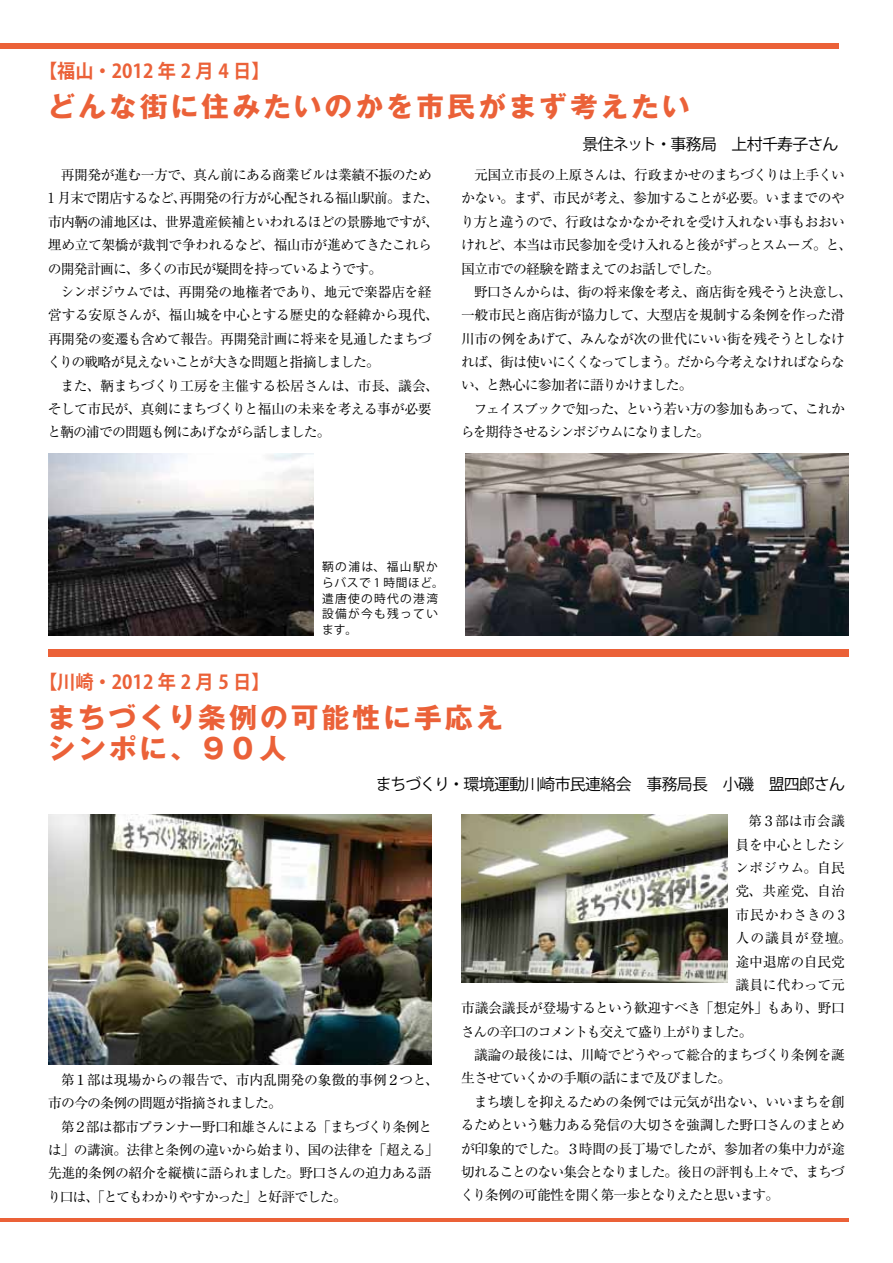
<style>
.page{position:relative;width:893px;height:1263px;background:#fff}
.page>*{position:absolute;margin:0;border:0;box-sizing:border-box;transform-origin:0 0}
.t1{font:700 27.6px/30.8px "Gothic MB101 Pro";letter-spacing:.11em;color:#eb6138}
.t2{font:700 19.2px "Koz Go Pr 6 N";color:#eb6138;scale:.95 1}
.t3{font:15.9px "Koz Go Pr 6 N";letter-spacing:-.05em;color:#000}
.t4{font:13.8px/23.4px "Ryumin Pro";letter-spacing:-.05em;color:#000}
.t5{font:13.8px/23.4px "Ryumin Pro";letter-spacing:-.085em;color:#000}
.t6{font:13.8px "Ryumin Pro";letter-spacing:-.075em;color:#000}
.t7{font:13.8px "Ryumin Pro";letter-spacing:-.025em;color:#000}
.t8{font:13.8px "Ryumin Pro";letter-spacing:-.01em;color:#000}
.t9{font:13.8px "Ryumin Pro";letter-spacing:.035em;color:#000}
.t10{font:13.8px "Ryumin Pro";letter-spacing:.08em;color:#000}
.t11{font:13.8px "Ryumin Pro";letter-spacing:-.005em;color:#000}
.t12{font:13.8px "Ryumin Pro";letter-spacing:.005em;color:#000}
.t13{font:11.7px/15.9px "Koz Go Pr 6 N";letter-spacing:.115em;color:#000}
</style>
<div class="page">
<div style="left:0;top:43px;width:838px;height:5px;background:#eb6138"></div>
<div style="left:48px;top:649px;width:801px;height:7px;background:#eb6138"></div>
<hr style="left:0;top:1218px;width:849px;height:4px;background:#eb6138">
<img style="left:466px;top:453px;width:383px;height:183px">
<img style="left:48px;top:814px;width:384px;height:250px">
<img style="left:461px;top:814px;width:266px;height:169px">
<img style="left:48px;top:453px;width:266px;height:183px">
<h2 class="t2" style="left:39px;top:60px;width:244px">【福山・2012 年 2 月 4 日】</h2>
<h1 class="t1" style="left:47px;top:88px;width:644px">どんな街に住みたいのかを市民がまず考えたい</h1>
<p class="t4" style="left:48px;top:162px;width:393px;text-indent:13px">再開発が進む一方で、真ん前にある商業ビルは業績不振のため1 月末で閉店するなど、再開発の行方が心配される福山駅前。また、市内鞆の浦地区は、世界遺産候補といわれるほどの景勝地ですが、埋め立て架橋が裁判で争われるなど、福山市が進めてきたこれらの開発計画に、多くの市民が疑問を持っているようです。</p>
<p class="t4" style="left:47px;top:279px;width:393px;text-indent:13px">シンポジウムでは、再開発の地権者であり、地元で楽器店を経営する安原さんが、福山城を中心とする歴史的な経緯から現代、再開発の変遷も含めて報告。再開発計画に将来を見通したまちづくりの戦略が見えないことが大きな問題と指摘しました。</p>
<p class="t4" style="left:48px;top:373px;width:393px;text-indent:13px">また、鞆まちづくり工房を主催する松居さんは、市長、議会、そして市民が、真剣にまちづくりと福山の未来を考える事が必要と鞆の浦での問題も例にあげながら話しました。</p>
<p class="t3" style="left:582px;top:136px;width:258px">景住ネット・事務局　上村千寿子さん</p>
<p class="t4" style="left:461px;top:162px;width:393px;text-indent:13px">元国立市長の上原さんは、行政まかせのまちづくりは上手くいかない。まず、市民が考え、参加することが必要。いままでのやり方と違うので、行政はなかなかそれを受け入れない事もおおいけれど、本当は市民参加を受け入れると後がずっとスムーズ。と、国立市での経験を踏まえてのお話しでした。</p>
<p class="t4" style="left:461px;top:279px;width:393px;text-indent:13px">野口さんからは、街の将来像を考え、商店街を残そうと決意し、一般市民と商店街が協力して、大型店を規制する条例を作った滑川市の例をあげて、みんなが次の世代にいい街を残そうとしなければ、街は使いにくくなってしまう。だから今考えなければならない、と熱心に参加者に語りかけました。</p>
<p class="t5" style="left:461px;top:396px;width:386px;text-indent:13px">フェイスブックで知った、という若い方の参加もあって、これからを期待させるシンポジウムになりました。</p>
<p class="t13" style="left:322px;top:559px;width:123px">鞆の浦は、福山駅からバスで 1 時間ほど。遣唐使の時代の港湾設備が今も残っています。</p>
<h2 class="t2" style="left:39px;top:671px;width:244px">【川崎・2012 年 2 月 5 日】</h2>
<h1 class="t1" style="left:48px;top:699px;width:457px">まちづくり条例の可能性に手応えシンポに、９０人</h1>
<p class="t3" style="left:376px;top:775px;width:471px">まちづくり・環境運動川崎市民連絡会　事務局長　小磯　盟四郎さん</p>
<p class="t4" style="left:48px;top:1067px;width:393px;text-indent:13px">第１部は現場からの報告で、市内乱開発の象徴的事例２つと、市の今の条例の問題が指摘されました。</p>
<p class="t4" style="left:47px;top:1114px;width:393px;text-indent:13px">第２部は都市プランナー野口和雄さんによる「まちづくり条例とは」の講演。法律と条例の違いから始まり、国の法律を「超える」先進的条例の紹介を縦横に語られました。野口さんの迫力ある語り口は、「とてもわかりやすかった」と好評でした。</p>
<p class="t12" style="left:748px;top:810px;width:98px">第３部は市会議</p>
<p class="t8" style="left:735px;top:833px;width:111px">員を中心としたシ</p>
<p class="t4" style="left:735px;top:855px;width:111px">ンポジウム。自民</p>
<p class="t4" style="left:735px;top:878px;width:111px">党、共産党、自治</p>
<p class="t9" style="left:735px;top:904px;width:111px">市民かわさきの 3</p>
<p class="t10" style="left:735px;top:927px;width:118px">人の議員が登壇。</p>
<p class="t8" style="left:735px;top:950px;width:111px">途中退席の自民党</p>
<p class="t11" style="left:735px;top:974px;width:111px">議員に代わって元</p>
<p class="t7" style="left:461px;top:997px;width:385px">市議会議長が登場するという歓迎すべき「想定外」もあり、野口</p>
<p class="t5" style="left:461px;top:1019px;width:293px">さんの辛口のコメントも交えて盛り上がりました。</p>
<p class="t4" style="left:474px;top:1042px;width:372px">議論の最後には、川崎でどうやって総合的まちづくり条例を誕</p>
<p class="t4" style="left:461px;top:1066px;width:271px">生させていくかの手順の話にまで及びました。</p>
<p class="t4" style="left:474px;top:1089px;width:373px">まち壊しを抑えるための条例では元気が出ない、いいまちを創</p>
<p class="t4" style="left:461px;top:1112px;width:386px">るためという魅力ある発信の大切さを強調した野口さんのまとめ</p>
<p class="t4" style="left:461px;top:1136px;width:385px">が印象的でした。３時間の長丁場でしたが、参加者の集中力が途</p>
<p class="t6" style="left:461px;top:1161px;width:385px">切れることのない集会となりました。後日の評判も上々で、まちづ</p>
<p class="t5" style="left:461px;top:1182px;width:320px">くり条例の可能性を開く第一歩となりえたと思います。</p>
</div>
